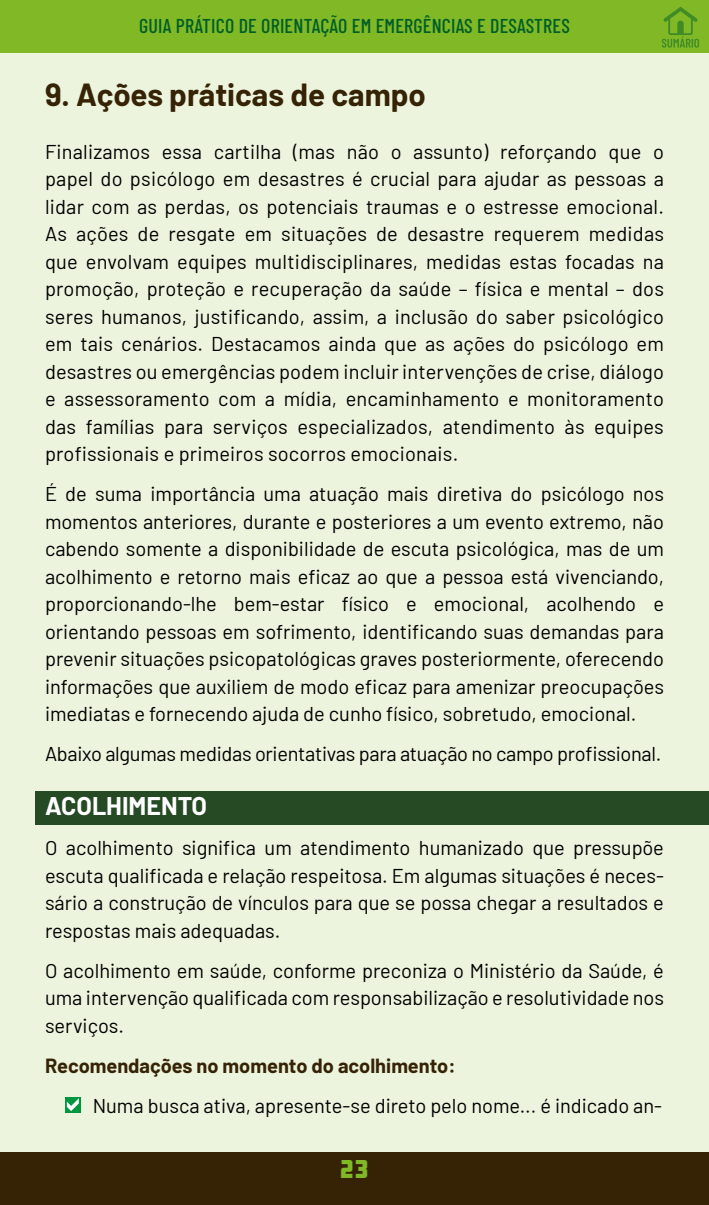
<style>
.page{position:relative;width:709px;height:1205px;background:#fff}
.page>*{position:absolute;margin:0;border:0;box-sizing:border-box;transform-origin:0 0}
.t1{font:700 31.25px "Barlow";color:#362305}
.t2{font:700 25px "Barlow";color:#fff}
.t3{font:22.5px "Amboy";color:#80b826}
.t4{font:20px/27.5px "Barlow";color:#000;text-align:justify}
.t5{font:500 20px "Barlow Condensed";letter-spacing:.01em;color:#005e26}
.t6{font:700 20px "Barlow";color:#362305}
</style>
<div class="page">
<div style="left:0;top:1152px;width:709px;height:53px;background:#362305"></div>
<div style="left:0;top:0;width:709px;height:52px;background:#80b826"></div>
<div style="left:0;top:52px;width:709px;height:1100px;background:#ecf4de"></div>
<svg style="left:662px;top:7px;width:37px;height:41px"></svg>
<div style="left:36px;top:791px;width:673px;height:33px;background:#264a24"></div>
<svg style="left:65px;top:1097px;width:16px;height:15px"></svg>
<svg style="left:67px;top:1098px;width:12px;height:13px"></svg>
<p class="t5" style="left:139px;top:11px;width:432px">GUIA PRÁTICO DE ORIENTAÇÃO EM EMERGÊNCIAS E DESASTRES</p>
<h1 class="t1" style="left:45px;top:72px;width:382px">9. Ações práticas de campo</h1>
<p class="t4" style="left:45px;top:136px;width:620px">Finalizamos essa cartilha (mas não o assunto) reforçando que o papel do psicólogo em desastres é crucial para ajudar as pessoas a lidar com as perdas, os potenciais traumas e o estresse emocional.<br>As ações de resgate em situações de desastre requerem medidas que envolvam equipes multidisciplinares, medidas estas focadas na promoção, proteção e recuperação da saúde – física e mental – dos seres humanos, justificando, assim, a inclusão do saber psicológico em tais cenários. Destacamos ainda que as ações do psicólogo em desastres ou emergências podem incluir intervenções de crise, diálogo e assessoramento com a mídia, encaminhamento e monitoramento das famílias para serviços especializados, atendimento às equipes profissionais e primeiros socorros emocionais.</p>
<p class="t4" style="left:45px;top:479px;width:620px">É de suma importância uma atuação mais diretiva do psicólogo nos momentos anteriores, durante e posteriores a um evento extremo, não cabendo somente a disponibilidade de escuta psicológica, mas de um acolhimento e retorno mais eficaz ao que a pessoa está vivenciando, proporcionando-lhe bem-estar físico e emocional, acolhendo e orientando pessoas em sofrimento, identificando suas demandas para prevenir situações psicopatológicas graves posteriormente, oferecendo informações que auxiliem de modo eficaz para amenizar preocupações imediatas e fornecendo ajuda de cunho físico, sobretudo, emocional.</p>
<p class="t4" style="left:45px;top:739px;width:618px">Abaixo algumas medidas orientativas para atuação no campo profissional.</p>
<p class="t2" style="left:45px;top:787px;width:164px">ACOLHIMENTO</p>
<p class="t4" style="left:45px;top:833px;width:620px">O acolhimento significa um atendimento humanizado que pressupõe escuta qualificada e relação respeitosa. Em algumas situações é neces&shy;sário a construção de vínculos para que se possa chegar a resultados e respostas mais adequadas.</p>
<p class="t4" style="left:45px;top:955px;width:620px">O acolhimento em saúde, conforme preconiza o Ministério da Saúde, é uma intervenção qualificada com responsabilização e resolutividade nos serviços.</p>
<p class="t6" style="left:45px;top:1050px;width:412px">Recomendações no momento do acolhimento:</p>
<p class="t4" style="left:93px;top:1090px;width:571px">Numa busca ativa, apresente-se direto pelo nome... é indicado an-</p>
<p class="t3" style="left:341px;top:1157px;width:29px">23</p>
</div>
